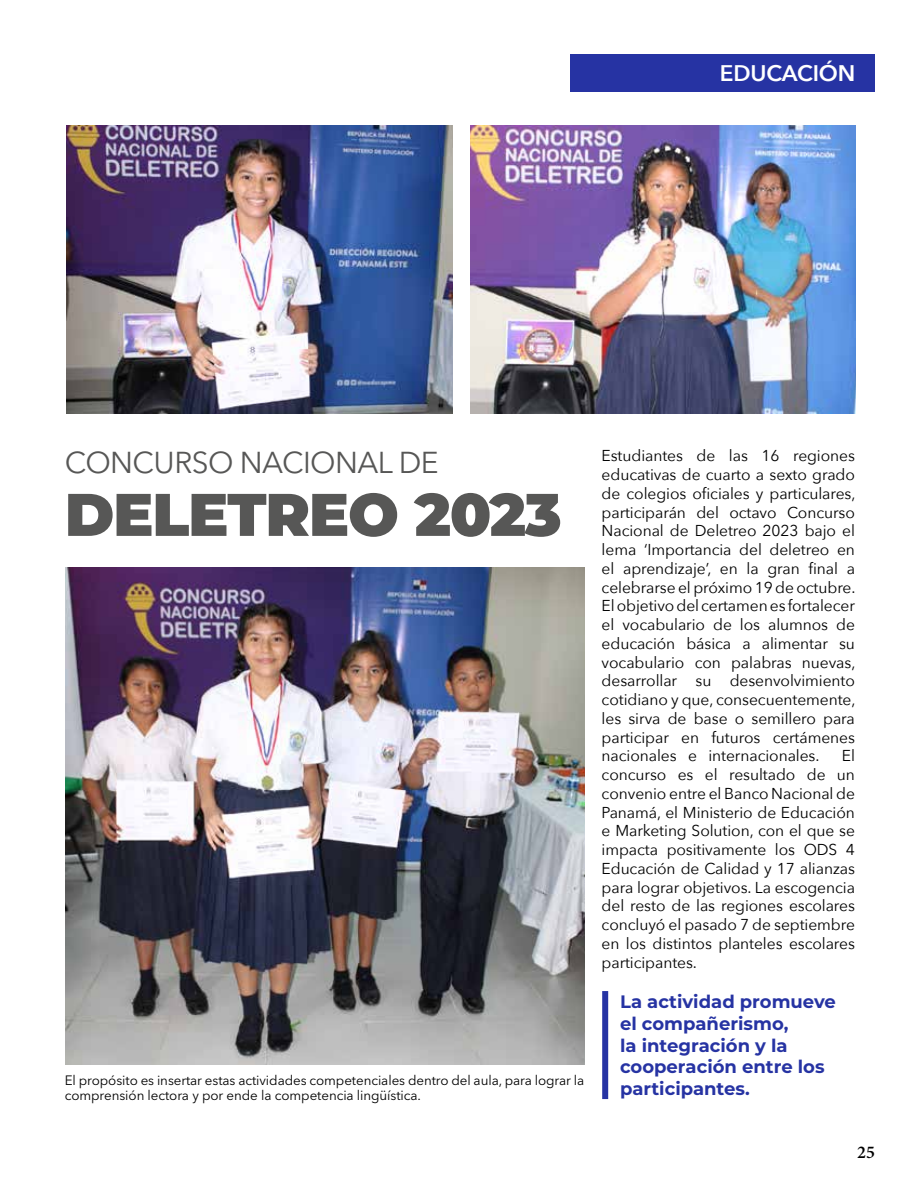
<style>
.page{position:relative;width:918px;height:1188px;background:#fff}
.page>*{position:absolute;margin:0;border:0;box-sizing:border-box;transform-origin:0 0}
.t1{font:900 60px "Montserrat";letter-spacing:-.02em;color:#575756}
.t2{font:30px "Avenir Next LT Pro";letter-spacing:-.02em;color:#575756}
.t3{font:600 22.5px "Avenir Next";letter-spacing:-.005em;color:#fff}
.t4{font:700 18px/21.6px "Montserrat";color:#2633a3}
.t5{font:600 18px "Minion Pro";color:#000}
.t6{font:15.75px/18.8px "Avenir Next";letter-spacing:-.005em;color:#000;text-align:justify}
.t7{font:13.5px/15px "Avenir Next LT Pro";letter-spacing:-.005em;color:#000}
</style>
<div class="page">
<div style="left:570px;top:54px;width:305px;height:38px;background:#2633a3"></div>
<img style="left:65px;top:567px;width:519px;height:498px">
<img style="left:67px;top:126px;width:385px;height:288px">
<img style="left:470px;top:126px;width:386px;height:288px">
<div style="left:602px;top:991px;width:6px;height:108px;background:#2633a3"></div>
<h3 class="t3" style="left:720px;top:54px;width:137px">EDUCACIÓN</h3>
<h2 class="t2" style="left:65px;top:445px;width:375px">CONCURSO NACIONAL DE</h2>
<h1 class="t1" style="left:65px;top:470px;width:498px">DELETREO 2023</h1>
<p class="t7" style="left:65px;top:1072px;width:521px">El propósito es insertar estas actividades competenciales dentro del aula, para lograr la comprensión lectora y por ende la competencia lingüística.</p>
<p class="t6" style="left:602px;top:446px;width:255px">Estudiantes de las 16 regiones educativas de cuarto a sexto grado de colegios oficiales y particulares, participarán del octavo Concurso Nacional de Deletreo 2023 bajo el lema ‘Importancia del deletreo en el aprendizaje’, en la gran final a celebrarse el próximo 19 de octubre.<br>El objetivo del certamen es fortalecer el vocabulario de los alumnos de educación básica a alimentar su vocabulario con palabras nuevas, desarrollar su desenvolvimiento cotidiano y que, consecuentemente, les sirva de base o semillero para participar en futuros certámenes nacionales e internacionales.</p>
<p class="t6" style="left:602px;top:746px;width:255px;text-indent:240px">El concurso es el resultado de un convenio entre el Banco Nacional de Panamá, el Ministerio de Educación e Marketing Solution, con el que se impacta positivamente los ODS 4<br>Educación de Calidad y 17 alianzas para lograr objetivos. La escogencia del resto de las regiones escolares concluyó el pasado 7 de septiembre en los distintos planteles escolares participantes.</p>
<p class="t4" style="left:620px;top:990px;width:217px">La actividad promueve el compañerismo,<br>la integración y la cooperación entre los participantes.</p>
<p class="t5" style="left:857px;top:1140px;width:19px">25</p>
</div>
